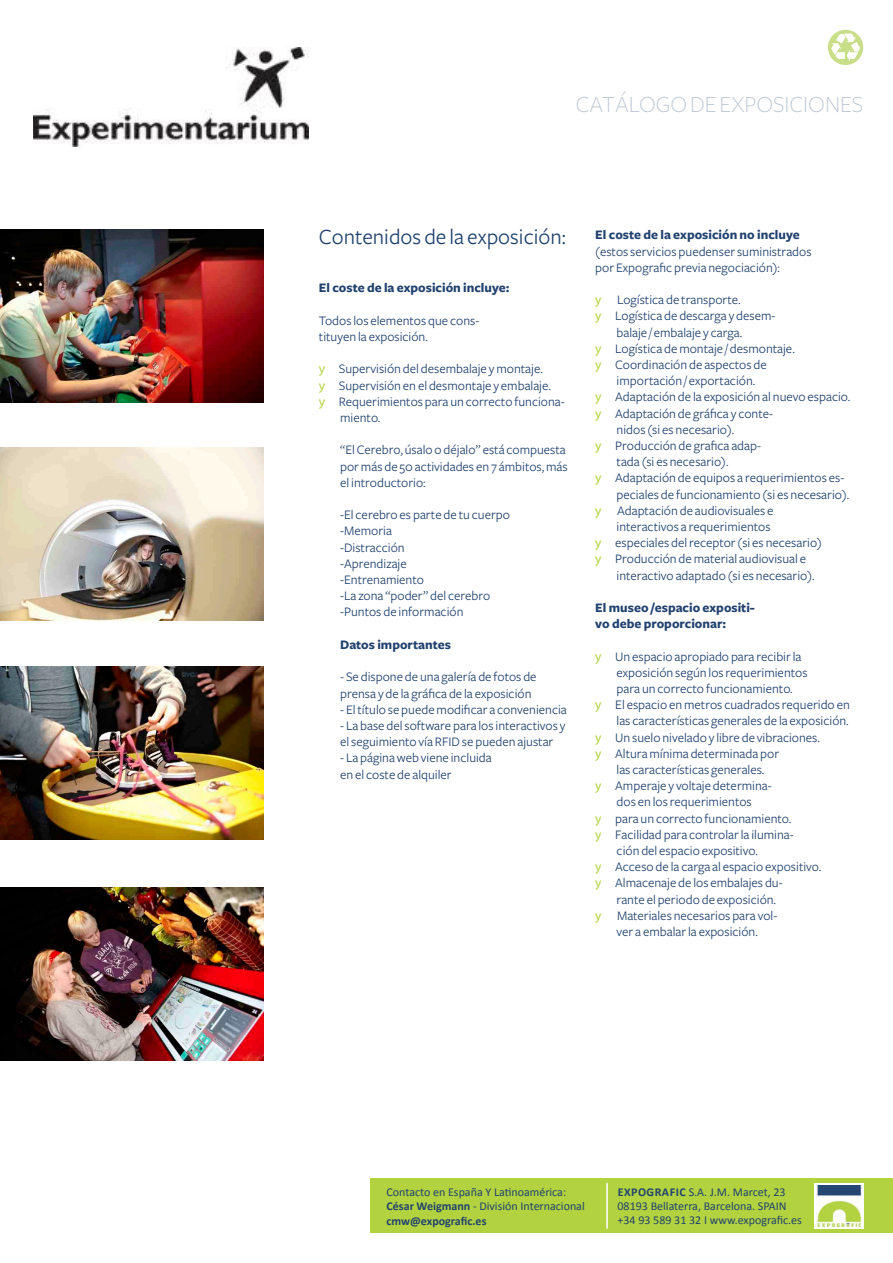
<style>
.page{position:relative;width:893px;height:1263px;background:#fff}
.page>*{position:absolute;margin:0;border:0;box-sizing:border-box;transform-origin:0 0}
.t1{font:300 24px "Freight Sans";color:#bcc6d3}
.Titulo_2{font:22.5px "Freight Sans";color:#21426e}
.Viñetas{font:13.5px/16.2px "Freight Sans";color:#21426e}
.Cuerpo_base{font:13.5px/16.2px "Freight Sans";color:#21426e}
.Cuerpo_base-2{font:700 13.5px/16.2px "Freight Sans";color:#21426e}
.Viñetas-2{font:700 13.5px "Freight Sans";color:#21426e}
.t2{font:12px "Calibri";color:#21426e}
.t3{font:700 12px "Calibri";color:#21426e}
.s1{font-family:"Myriad Pro";color:#b2d240}
.s2{font-weight:700}
</style>
<div class="page">
<svg style="left:828px;top:30px;width:35px;height:35px"></svg>
<div style="left:370px;top:1178px;width:523px;height:55px;background:#b2d240"></div>
<hr style="left:606px;top:1183px;width:2px;height:46px;background:#fff">
<svg style="left:814px;top:1183px;width:50px;height:46px"></svg>
<img style="left:0;top:230px;width:263px;height:173px">
<img style="left:0;top:448px;width:263px;height:173px">
<img style="left:0;top:666px;width:263px;height:173px">
<img style="left:0;top:888px;width:263px;height:173px">
<img style="left:34px;top:47px;width:274px;height:99px">
<h1 class="t1" style="left:576px;top:92px;width:289px">CATÁLOGO DE EXPOSICIONES</h1>
<p class="Titulo_2" style="left:319px;top:224px;width:249px">Contenidos de la exposición:</p>
<p class="Cuerpo_base-2" style="left:319px;top:280px;width:192px">El coste de la exposición incluye:</p>
<p class="Cuerpo_base" style="left:319px;top:313px;width:162px">Todos los elementos que cons&shy;tituyen la exposición.</p>
<p class="Viñetas" style="left:319px;top:361px;width:225px"><span class="s1">Z</span> Supervisión del desembalaje y montaje.</p>
<p class="Viñetas" style="left:319px;top:377px;width:234px"><span class="s1">Z</span> Supervisión en el desmontaje y embalaje.</p>
<p class="Viñetas" style="left:340px;top:394px;width:226px;text-indent:-21px"><span class="s1">Z</span> Requerimientos para un correcto funciona&shy;miento.</p>
<p class="Viñetas" style="left:340px;top:442px;width:229px">“El Cerebro, úsalo o déjalo” está compuesta por más de 50 actividades en 7 ámbitos, más el introductorio:</p>
<p class="Viñetas" style="left:340px;top:507px;width:171px">-El cerebro es parte de tu cuerpo -Memoria<br>-Distracción<br>-Aprendizaje<br>-Entrenamiento<br>-La zona “poder” del cerebro -Puntos de información</p>
<p class="Viñetas-2" style="left:340px;top:637px;width:112px">Datos importantes</p>
<p class="Viñetas" style="left:340px;top:669px;width:198px">- Se dispone de una galería de fotos de prensa y de la gráfica de la exposición</p>
<p class="Viñetas" style="left:340px;top:701px;width:228px">- El título se puede modificar a conveniencia</p>
<p class="Viñetas" style="left:340px;top:718px;width:227px">- La base del software para los interactivos y el seguimiento vía RFID se pueden ajustar</p>
<p class="Viñetas" style="left:340px;top:750px;width:153px">- La página web viene incluida en el coste de alquiler</p>
<p class="Cuerpo_base" style="left:595px;top:227px;width:218px"><span class="s2">El coste de la exposición no incluye </span>(estos servicios puedenser suministrados por Expografic previa negociación):</p>
<p class="Viñetas" style="left:595px;top:292px;width:147px"><span class="s1">Z</span> Logística de transporte.</p>
<p class="Viñetas" style="left:617px;top:308px;width:160px;text-indent:-21px"><span class="s1">Z</span> Logística de descarga y desem&shy;balaje / embalaje y carga.</p>
<p class="Viñetas" style="left:595px;top:340px;width:201px"><span class="s1">Z</span> Logística de montaje / desmontaje.</p>
<p class="Viñetas" style="left:617px;top:357px;width:152px;text-indent:-21px"><span class="s1">Z</span> Coordinación de aspectos de importación / exportación.</p>
<p class="Viñetas" style="left:595px;top:389px;width:257px"><span class="s1">Z</span> Adaptación de la exposición al nuevo espacio.</p>
<p class="Viñetas" style="left:617px;top:405px;width:158px;text-indent:-21px"><span class="s1">Z</span> Adaptación de gráfica y conte&shy;nidos (si es necesario).</p>
<p class="Viñetas" style="left:617px;top:438px;width:146px;text-indent:-21px"><span class="s1">Z</span> Producción de grafica adap&shy;tada (si es necesario).</p>
<p class="Viñetas" style="left:617px;top:470px;width:234px;text-indent:-21px"><span class="s1">Z</span> Adaptación de equipos a requerimientos es&shy;peciales de funcionamiento (si es necesario).</p>
<p class="Viñetas" style="left:595px;top:502px;width:180px;text-align:right"><span class="s1">Z</span> Adaptación de audiovisuales e interactivos a requerimientos</p>
<p class="Viñetas" style="left:595px;top:535px;width:228px"><span class="s1">Z</span> especiales del receptor (si es necesario)</p>
<p class="Viñetas" style="left:617px;top:551px;width:199px;text-indent:-21px"><span class="s1">Z</span> Producción de material audiovisual e interactivo adaptado (si es necesario).</p>
<p class="Cuerpo_base-2" style="left:595px;top:600px;width:161px">El museo /espacio expositi&shy;vo debe proporcionar:</p>
<p class="Viñetas" style="left:617px;top:648px;width:192px;text-indent:-21px"><span class="s1">Z</span> Un espacio apropiado para recibir la exposición según los requerimientos para un correcto funcionamiento.</p>
<p class="Viñetas" style="left:595px;top:697px;width:256px;text-align:right"><span class="s1">Z</span> El espacio en metros cuadrados requerido en las características generales de la exposición.</p>
<p class="Viñetas" style="left:595px;top:729px;width:226px"><span class="s1">Z</span> Un suelo nivelado y libre de vibraciones.</p>
<p class="Viñetas" style="left:595px;top:745px;width:185px;text-align:center"><span class="s1">Z</span> Altura mínima determinada por las características generales.</p>
<p class="Viñetas" style="left:595px;top:778px;width:178px;text-align:center"><span class="s1">Z</span> Amperaje y voltaje determina&shy;dos en los requerimientos</p>
<p class="Viñetas" style="left:595px;top:810px;width:198px"><span class="s1">Z</span> para un correcto funcionamiento.</p>
<p class="Viñetas" style="left:617px;top:826px;width:179px;text-indent:-21px"><span class="s1">Z</span> Facilidad para controlar la ilumina&shy;ción del espacio expositivo.</p>
<p class="Viñetas" style="left:595px;top:859px;width:227px"><span class="s1">Z</span> Acceso de la carga al espacio expositivo.</p>
<p class="Viñetas" style="left:617px;top:875px;width:168px;text-indent:-21px"><span class="s1">Z</span> Almacenaje de los embalajes du&shy;rante el periodo de exposición.</p>
<p class="Viñetas" style="left:595px;top:907px;width:183px;text-align:center"><span class="s1">Z</span> Materiales necesarios para vol&shy;ver a embalar la exposición.</p>
<p class="t2" style="left:387px;top:1184px;width:181px">Contacto en España Y Latinoamérica:</p>
<p class="t2" style="left:387px;top:1199px;width:200px"><span class="s2">César Weigmann</span> - División Internacional</p>
<p class="t3" style="left:387px;top:1213px;width:101px">cmw@expografic.es</p>
<p class="t2" style="left:618px;top:1184px;width:169px"><span class="s2">EXPOGRAFIC</span> S.A. J.M. Marcet, 23</p>
<p class="t2" style="left:618px;top:1198px;width:170px">08193 Bellaterra, Barcelona. SPAIN</p>
<p class="t2" style="left:618px;top:1213px;width:186px">+34 93 589 31 32 I www.expografic.es</p>
</div>
